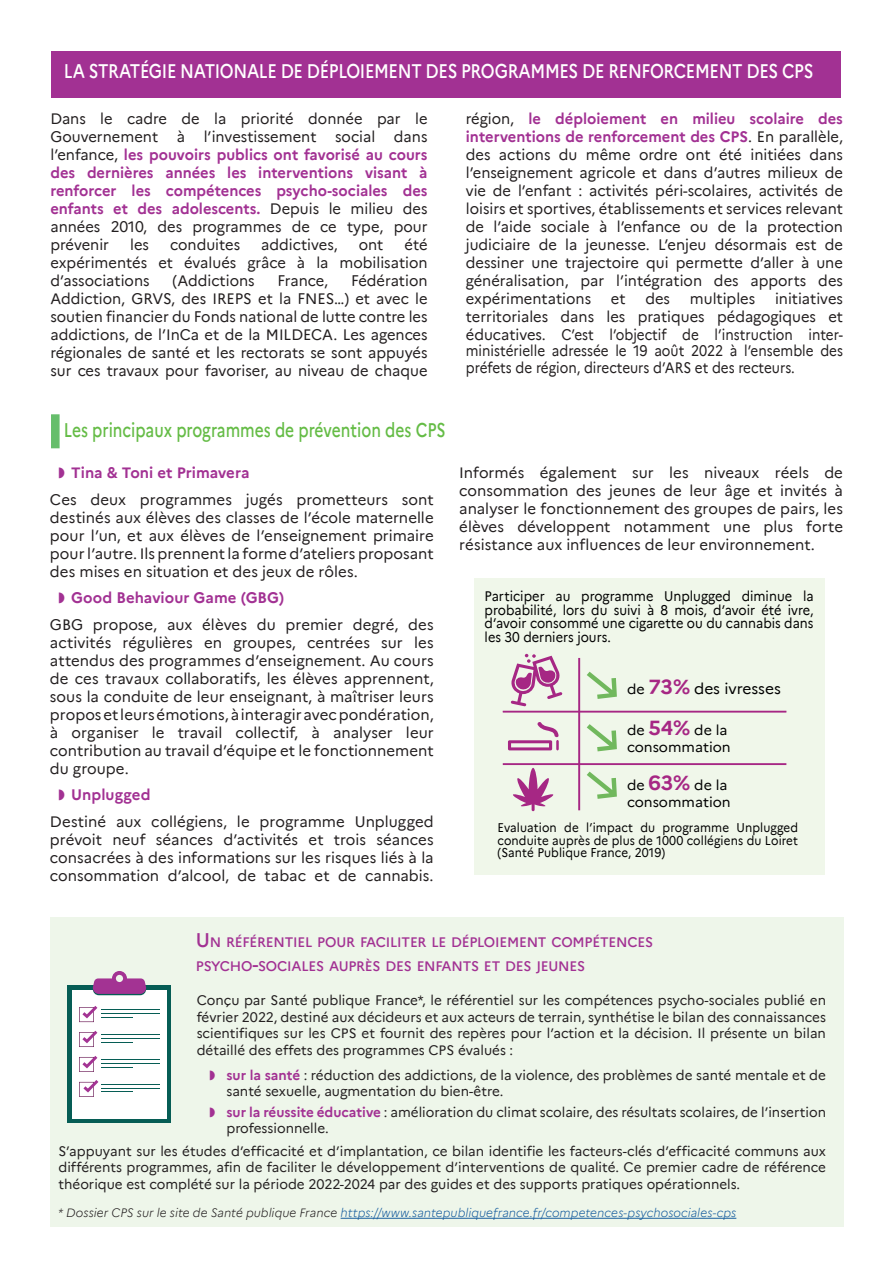
<style>
.page{position:relative;width:893px;height:1263px;background:#fff}
.page>*{position:absolute;margin:0;border:0;box-sizing:border-box;transform-origin:0 0}
.Interieur-T1{font:500 19.5px "Marianne";letter-spacing:-.02em;color:#fff;scale:.85 1}
.t1{font:500 19.5px "Marianne";color:#65bc46;scale:.8 1}
.t2{font:15px/18px "Marianne";color:#231f20;text-align:justify}
.t3{font:15px/16.5px "Marianne";color:#231f20;scale:.9 1}
.t4{font:700 15px "Marianne";color:#a23193}
.t5{font:15px "Marianne";letter-spacing:-.005em;color:#000;scale:1.04 1}
.t6{font:13.8px/13.8px "Marianne";color:#000;text-align:justify;scale:.93 1}
.t7{font:13.8px/16.5px "Marianne";color:#000;scale:1.04 1}
.t8{font:500 13.65px "Marianne";letter-spacing:-.015em;color:#a23193}
.t9{font:13.5px/16.5px "Marianne";color:#231f20;text-align:justify}
.t10{font:12.45px/12.5px "Marianne";letter-spacing:.01em;color:#000;text-align:justify;scale:.93 1}
.t11{font:italic 300 12px "Marianne";letter-spacing:.005em;color:#175d9e}
.s1{font-weight:700;color:#a23193}
.s2{font-size:13.8px}
.s3{font-weight:700;font-size:19.95px;color:#a62784}
.s4{font-size:19.5px}
.s5{color:#a23193}
.s6{color:#231f20}
</style>
<div class="page">
<div style="left:50px;top:917px;width:793px;height:310px;background:#eef6ea"></div>
<div style="left:51px;top:51px;width:789px;height:47px;background:#a23193"></div>
<div style="left:51px;top:414px;width:9px;height:34px;background:#66be6b;border:2px solid #66be6b"></div>
<div style="left:474px;top:578px;width:351px;height:296px;background:#f0f7ea"></div>
<hr style="left:503px;top:711px;width:283px;height:2px;background:#a62784">
<svg style="left:508px;top:722px;width:51px;height:28px"></svg>
<svg style="left:513px;top:768px;width:41px;height:43px"></svg>
<hr style="left:578px;top:658px;width:2px;height:152px;background:#a62784">
<hr style="left:503px;top:763px;width:283px;height:2px;background:#a62784">
<svg style="left:587px;top:672px;width:30px;height:27px"></svg>
<svg style="left:587px;top:724px;width:30px;height:27px"></svg>
<svg style="left:587px;top:772px;width:30px;height:27px"></svg>
<svg style="left:511px;top:654px;width:51px;height:52px"></svg>
<hr style="left:341px;top:1218px;width:395px;height:1px;background:#175d9e">
<svg style="left:68px;top:985px;width:103px;height:138px;background:#236f68"></svg>
<div style="left:72px;top:990px;width:94px;height:128px;background:#fff"></div>
<svg style="left:92px;top:971px;width:55px;height:24px"></svg>
<svg style="left:79px;top:1006px;width:18px;height:16px"></svg>
<hr style="left:102px;top:1009px;width:58px;height:1px;background:#065d55">
<hr style="left:102px;top:1013px;width:58px;height:1px;background:#065d55">
<hr style="left:102px;top:1017px;width:31px;height:1px;background:#065d55">
<svg style="left:79px;top:1031px;width:18px;height:16px"></svg>
<hr style="left:102px;top:1034px;width:58px;height:1px;background:#065d55">
<hr style="left:102px;top:1038px;width:58px;height:1px;background:#065d55">
<hr style="left:102px;top:1042px;width:31px;height:1px;background:#065d55">
<hr style="left:102px;top:1059px;width:58px;height:1px;background:#065d55">
<hr style="left:102px;top:1063px;width:58px;height:1px;background:#065d55">
<hr style="left:102px;top:1066px;width:31px;height:1px;background:#065d55">
<hr style="left:102px;top:1084px;width:58px;height:1px;background:#065d55">
<hr style="left:102px;top:1088px;width:58px;height:1px;background:#065d55">
<hr style="left:102px;top:1091px;width:31px;height:1px;background:#065d55">
<svg style="left:79px;top:1056px;width:18px;height:16px"></svg>
<svg style="left:79px;top:1080px;width:19px;height:17px"></svg>
<p class="Interieur-T1" style="left:64px;top:56px;width:883px">LA STRATÉGIE NATIONALE DE DÉPLOIEMENT DES PROGRAMMES DE RENFORCEMENT DES CPS</p>
<p class="t2" style="left:50px;top:108px;width:379px">Dans le cadre de la priorité donnée par le Gouvernement à l’investissement social dans l’enfance, <span class="s1">les pouvoirs publics ont favorisé au cours des dernières années les interventions visant à renforcer les compétences psycho-sociales des enfants et des adolescents.</span> Depuis le milieu des années 2010, des programmes de ce type, pour prévenir</p>
<p class="t2" style="left:130px;top:234px;width:20px">les</p>
<p class="t2" style="left:170px;top:234px;width:71px">conduites</p>
<p class="t2" style="left:261px;top:234px;width:78px">addictives,</p>
<p class="t2" style="left:359px;top:234px;width:26px">ont</p>
<p class="t2" style="left:50px;top:234px;width:379px;text-indent:354px">été expérimentés et évalués grâce à la mobilisation d’associations</p>
<p class="t2" style="left:50px;top:270px;width:379px;text-indent:301px">Fédération Addiction, GRVS, des IREPS et la FNES…) et avec le soutien financier du Fonds national de lutte contre les addictions, de l’InCa et de la MILDECA. Les agences régionales de santé et les rectorats se sont appuyés sur ces travaux pour favoriser, au niveau de chaque</p>
<p class="t2" style="left:173px;top:270px;width:84px">(Addictions</p>
<p class="t2" style="left:278px;top:270px;width:52px">France,</p>
<p class="t2" style="left:466px;top:108px;width:379px">région, <span class="s1">le déploiement en milieu scolaire des interventions de renforcement des CPS</span>. En parallèle, des actions du même ordre ont été initiées dans l’enseignement agricole et dans d’autres milieux de vie de l’enfant : activités péri-scolaires, activités de loisirs et sportives, établissements et services relevant de l’aide sociale à l’enfance ou de la protection judiciaire de la jeunesse. L’enjeu désormais est de dessiner une trajectoire qui permette d’aller à une généralisation, par l’intégration des apports des expérimentations</p>
<p class="t2" style="left:466px;top:288px;width:379px;text-indent:309px">initiatives territoriales dans les pratiques pédagogiques et éducatives. C’est l’objectif de l’instruction inter-</p>
<p class="t3" style="left:466px;top:342px;width:421px">ministérielle adressée le 19 août 2022 à l’ensemble des préfets de région, directeurs d’ARS et des recteurs.</p>
<p class="t2" style="left:611px;top:288px;width:16px">et</p>
<p class="t2" style="left:645px;top:288px;width:26px">des</p>
<p class="t2" style="left:690px;top:288px;width:67px">multiples</p>
<p class="t1" style="left:64px;top:415px;width:479px">Les principaux programmes de prévention des CPS</p>
<p class="t4" style="left:58px;top:461px;width:193px">◗ Tina &amp; Toni et Primavera</p>
<p class="t2" style="left:50px;top:489px;width:385px">Ces deux programmes jugés prometteurs sont destinés aux élèves des classes de l’école maternelle pour l’un, et aux élèves de l’enseignement primaire pour l’autre. Ils prennent la forme d’ateliers proposant des mises en situation et des jeux de rôles.</p>
<p class="t4" style="left:58px;top:586px;width:227px">◗ Good Behaviour Game (GBG)</p>
<p class="t2" style="left:50px;top:614px;width:385px">GBG propose, aux élèves du premier degré, des activités régulières en groupes, centrées sur les attendus des programmes d’enseignement. Au cours de ces travaux collaboratifs, les élèves apprennent, sous la conduite de leur enseignant, à maîtriser leurs propos et leurs émotions, à interagir avec pondération, à organiser le travail collectif, à analyser leur contribution au travail d’équipe et le fonctionnement du groupe.</p>
<p class="t4" style="left:58px;top:783px;width:94px">◗ Unplugged</p>
<p class="t2" style="left:50px;top:811px;width:385px">Destiné aux collégiens, le programme Unplugged prévoit neuf séances d’activités et trois séances consacrées à des informations sur les risques liés à la consommation d’alcool, de tabac et de cannabis.</p>
<p class="t2" style="left:459px;top:463px;width:385px">Informés également sur les niveaux réels de consommation des jeunes de leur âge et invités à analyser le fonctionnement des groupes de pairs, les élèves développent notamment une plus forte résistance aux influences de leur environnement.</p>
<p class="t6" style="left:485px;top:588px;width:355px">Participer au programme Unplugged diminue la probabilité, lors du suivi à 8 mois, d’avoir été ivre, d’avoir consommé une cigarette ou du cannabis dans les 30 derniers jours.</p>
<p class="t5" style="left:627px;top:677px;width:149px"><span class="s2">de</span> <span class="s3">73%</span> des ivresses</p>
<p class="t7" style="left:627px;top:721px;width:101px">de <span class="s3">54%</span> de la consommation</p>
<p class="t7" style="left:627px;top:776px;width:101px">de <span class="s3">63%</span> de la consommation</p>
<p class="t10" style="left:498px;top:820px;width:325px">Evaluation de l’impact du programme Unplugged conduite auprès de plus de 1000 collégiens du Loiret (Santé Publique France, 2019)</p>
<p class="t8" style="left:196px;top:932px;width:459px"><span class="s4">U</span>N RÉFÉRENTIEL POU R FACILITER LE DÉPLOIEMENT COMPÉTENCES</p>
<p class="t8" style="left:196px;top:955px;width:391px">PSYCHO<span class="s4">-</span>SOCIALES AU PRÈS DES ENFANTS ET DES JEU NES</p>
<p class="t9" style="left:197px;top:991px;width:631px">Conçu par Santé publique France*, le référentiel sur les compétences psycho-sociales publié en février 2022, destiné aux décideurs et aux acteurs de terrain, synthétise le bilan des connaissances scientifiques sur les CPS et fournit des repères pour l’action et la décision. Il présente un bilan détaillé des effets des programmes CPS évalués :</p>
<p class="t9" style="left:226px;top:1065px;width:601px;text-indent:-17px"><span class="s5">◗</span> <span class="s1">sur la santé</span> : réduction des addictions, de la violence, des problèmes de santé mentale et de santé sexuelle, augmentation du bien-être.</p>
<p class="t9" style="left:226px;top:1103px;width:601px;text-indent:-17px"><span class="s5">◗</span> <span class="s1">sur la réussite éducative</span> : amélioration du climat scolaire, des résultats scolaires, de l’insertion professionnelle.</p>
<p class="t9" style="left:58px;top:1141px;width:769px">S’appuyant sur les études d’efficacité et d’implantation, ce bilan identifie les facteurs-clés d’efficacité communs aux différents programmes, afin de faciliter le développement d’interventions de qualité. Ce premier cadre de référence théorique est complété sur la période 2022-2024 par des guides et des supports pratiques opérationnels.</p>
<p class="t11" style="left:58px;top:1203px;width:679px"><span class="s6">* Dossier CPS sur le site de Santé publique France</span> https://www.santepubliquefrance.fr/competences-psychosociales-cps</p>
</div>
